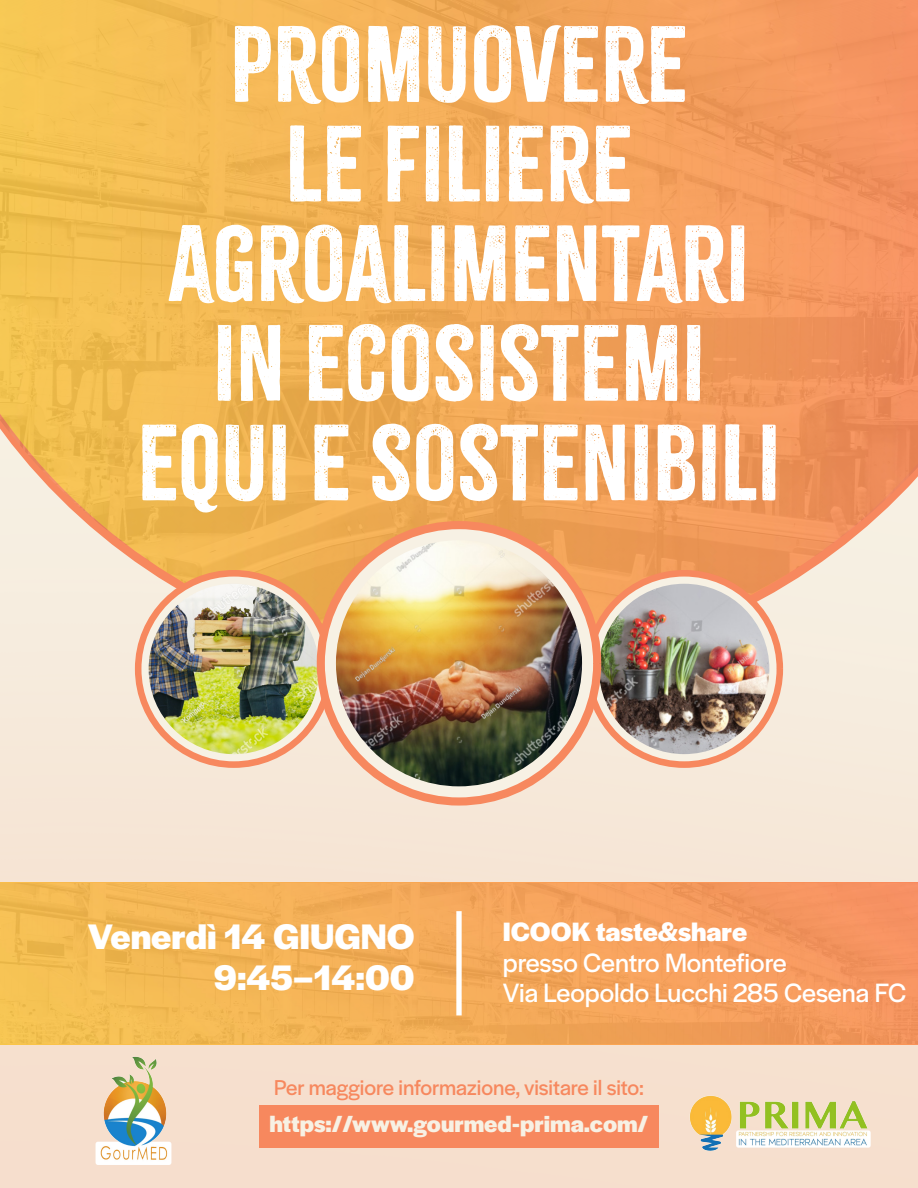
<style>
.page{position:relative;width:918px;height:1188px;background:#fff}
.page>*{position:absolute;margin:0;border:0;box-sizing:border-box;transform-origin:0 0}
.t1{font:94.95px/99.6px "Citrus Gothic";color:#fff;text-align:center}
.t2{font:700 36.9px/40.7px "Halyard Display";color:#fff;text-align:right}
.t3{font:27.6px/30.5px "Halyard Display";color:#fff}
.t4{font:700 27.6px "Halyard Display";color:#fff}
.t5{font:700 24.3px "Halyard Display";color:#f7f1e4}
.t6{font:22.35px "Halyard Display";color:#f7885e}
</style>
<div class="page">
<div style="left:0;top:731px;width:918px;height:457px;background:#f6e5d5"></div>
<div style="left:0;top:660px;width:918px;height:71px;background:#f6ebdd"></div>
<img style="left:0;top:0;width:918px;height:660px">
<svg style="left:589px;top:573px;width:191px;height:192px;background:#f5d3bf"></svg>
<div style="left:585px;top:570px;width:198px;height:198px;border:7px solid #f7885e;border-radius:50%"></div>
<svg style="left:138px;top:573px;width:192px;height:192px;background:#f5d2bd"></svg>
<div style="left:135px;top:570px;width:198px;height:198px;border:7px solid #f7885e;border-radius:50%"></div>
<img style="left:599px;top:584px;width:170px;height:170px;border-radius:85px">
<img style="left:149px;top:584px;width:170px;height:170px;border-radius:85px">
<svg style="left:321px;top:525px;width:276px;height:277px;background:#f4d7c3"></svg>
<div style="left:317px;top:521px;width:284px;height:285px;border:8px solid #f7885e;border-radius:50%"></div>
<img style="left:336px;top:540px;width:246px;height:246px;border-radius:123px">
<div style="left:260px;top:1105px;width:399px;height:43px;background:#f7885e"></div>
<img style="left:0;top:883px;width:918px;height:160px">
<div style="left:456px;top:911px;width:6px;height:104px;background:#fff"></div>
<img style="left:684px;top:1090px;width:193px;height:65px">
<img style="left:74px;top:1051px;width:122px;height:122px">
<p class="t1" style="left:137px;top:16px;width:645px">PROMUOVERE<br>LE FILIERE<br>AGROALIMENTARI<br>IN ECOSISTEMI<br>EQUI E SOSTENIBILI</p>
<p class="t2" style="left:88px;top:914px;width:328px">Venerdì 14 GIUGNO<br>9:45–14:00</p>
<p class="t4" style="left:503px;top:912px;width:246px">ICOOK taste&amp;share</p>
<p class="t3" style="left:503px;top:946px;width:405px">presso Centro Montefiore<br>Via Leopoldo Lucchi 285 Cesena FC</p>
<p class="t6" style="left:274px;top:1072px;width:371px">Per maggiore informazione, visitare il sito:</p>
<p class="t5" style="left:270px;top:1107px;width:380px">https://www.gourmed-prima.com/</p>
</div>
